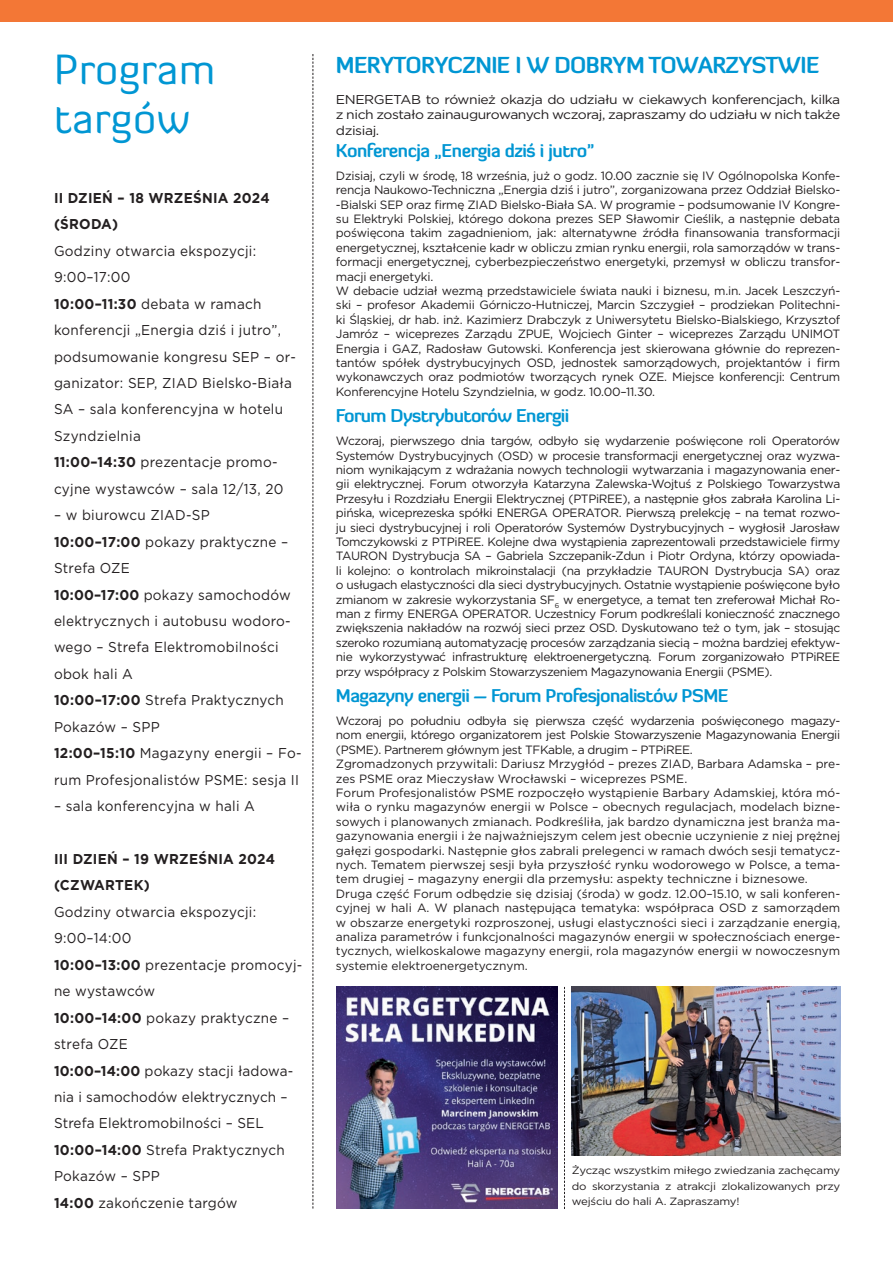
<style>
.page{position:relative;width:893px;height:1263px;background:#fff}
.page>*{position:absolute;margin:0;border:0;box-sizing:border-box;transform-origin:0 0}
.t1{font:42px/48.9px "Diavlo";letter-spacing:.02em;color:#0096d3}
.t2{font:700 22.5px "Diavlo";letter-spacing:-.025em;color:#0096d3}
.t3{font:700 18px "Diavlo";letter-spacing:-.03em;color:#0096d3}
.t4{font:14.25px/26.4px "Gotham";letter-spacing:.02em;color:#231f20;scale:.95 1}
.t5{font:700 14.25px/26.4px "Gotham";letter-spacing:.02em;color:#231f20;scale:.95 1}
.t6{font:12.75px/15.6px "Gotham";letter-spacing:-.03em;color:#231f20;text-align:justify;scale:1.09 1}
.t7{font:12px/14.4px "Gotham";letter-spacing:-.02em;color:#231f20}
.t8{font:12px/14.4px "Gotham";color:#231f20}
.t9{font:10.5px/15.6px "Gotham";letter-spacing:-.02em;color:#231f20;text-align:justify;scale:1.09 1}
.s1{font-weight:700}
</style>
<div class="page">
<div style="left:0;top:0;width:893px;height:21px;background:#f37736"></div>
<svg style="left:313px;top:54px;width:1px;height:1155px"></svg>
<img style="left:336px;top:987px;width:222px;height:221px">
<img style="left:572px;top:987px;width:268px;height:169px">
<svg style="left:564px;top:987px;width:1px;height:222px"></svg>
<h1 class="t1" style="left:54px;top:45px;width:163px">Program targów</h1>
<p class="t5" style="left:54px;top:185px;width:229px">II DZIEŃ – 18 WRZEŚNIA 2024 (ŚRODA)</p>
<p class="t4" style="left:54px;top:237px;width:256px">Godziny otwarcia ekspozycji:<br>9:00–17:00<br><span class="s1">10:00–11:30</span> debata w ramach konferencji „Energia dziś i jutro”, podsumowanie kongresu SEP – or&shy;ganizator: SEP, ZIAD Bielsko-Biała<br>SA – sala konferencyjna w hotelu<br>Szyndzielnia<br><span class="s1">11:00–14:30</span> prezentacje promo&shy;cyjne wystawców – sala 12/13, 20</p>
<p class="t4" style="left:54px;top:502px;width:262px">– w biurowcu ZIAD-SP<br><span class="s1">10:00–17:00</span> pokazy praktyczne –<br>Strefa OZE<br><span class="s1">10:00–17:00</span> pokazy samochodów elektrycznych i autobusu wodoro&shy;wego – Strefa Elektromobilności obok hali A<br><span class="s1">10:00–17:00</span> Strefa Praktycznych<br>Pokazów – SPP<br><span class="s1">12:00–15:10</span> Magazyny energii – Fo&shy;rum Profesjonalistów PSME: sesja II</p>
<p class="t4" style="left:54px;top:792px;width:213px">– sala konferencyjna w hali A</p>
<p class="t5" style="left:54px;top:846px;width:234px">III DZIEŃ – 19 WRZEŚNIA 2024 (CZWARTEK)</p>
<p class="t4" style="left:54px;top:898px;width:263px">Godziny otwarcia ekspozycji:<br>9:00–14:00<br><span class="s1">10:00–13:00</span> prezentacje promocyj&shy;ne wystawców<br><span class="s1">10:00–14:00</span> pokazy praktyczne – strefa OZE<br><span class="s1">10:00–14:00</span> pokazy stacji ładowa&shy;nia i samochodów elektrycznych –<br>Strefa Elektromobilności – SEL<br><span class="s1">10:00–14:00</span> Strefa Praktycznych<br>Pokazów – SPP<br><span class="s1">14:00</span> zakończenie targów</p>
<h2 class="t2" style="left:336px;top:50px;width:485px">MERYTORYCZNIE I W DOBRYM TOWARZYSTWIE</h2>
<p class="t6" style="left:336px;top:91px;width:464px">ENERGETAB to również okazja do udziału w ciekawych konferencjach, kilka z nich zostało zainaugurowanych wczoraj, zapraszamy do udziału w nich także dzisiaj.</p>
<h3 class="t3" style="left:336px;top:139px;width:260px">Konferencja „Energia dziś i jutro”</h3>
<p class="t7" style="left:336px;top:168px;width:506px">Dzisiaj, czyli w środę, 18 września, już o godz. 10.00 zacznie się IV Ogólnopolska Konfe&shy;rencja Naukowo-Techniczna „Energia dziś i jutro”, zorganizowana przez Oddział Bielsko--Bialski SEP oraz firmę ZIAD Bielsko-Biała SA. W programie – podsumowanie IV Kongre&shy;su Elektryki Polskiej, którego dokona prezes SEP Sławomir Cieślik, a następnie debata poświęcona takim zagadnieniom, jak: alternatywne źródła finansowania transformacji energetycznej, kształcenie kadr w obliczu zmian rynku energii, rola samorządów w trans&shy;formacji energetycznej, cyberbezpieczeństwo energetyki, przemysł w obliczu transfor&shy;macji energetyki.<br>W debacie udział wezmą przedstawiciele świata nauki i biznesu, m.in. Jacek Leszczyń&shy;ski – profesor Akademii Górniczo-Hutniczej, Marcin Szczygieł – prodziekan Politechni&shy;ki Śląskiej, dr hab. inż. Kazimierz Drabczyk z Uniwersytetu Bielsko-Bialskiego, Krzysztof Jamróz – wiceprezes Zarządu ZPUE, Wojciech Ginter – wiceprezes Zarządu UNIMOT Energia i GAZ, Radosław Gutowski. Konferencja jest skierowana głównie do reprezen&shy;tantów spółek dystrybucyjnych OSD, jednostek samorządowych, projektantów i firm wykonawczych oraz podmiotów tworzących rynek OZE. Miejsce konferencji: Centrum Konferencyjne Hotelu Szyndzielnia, w godz. 10.00–11.30.</p>
<h3 class="t3" style="left:336px;top:404px;width:235px">Forum Dystrybutorów Energii</h3>
<p class="t7" style="left:336px;top:433px;width:506px;text-align:justify">Wczoraj, pierwszego dnia targów, odbyło się wydarzenie poświęcone roli Operatorów Systemów Dystrybucyjnych (OSD) w procesie transformacji energetycznej oraz wyzwa&shy;niom wynikającym z wdrażania nowych technologii wytwarzania i magazynowania ener&shy;gii elektrycznej. Forum otworzyła Katarzyna Zalewska-Wojtuś z Polskiego Towarzystwa Przesyłu i Rozdziału Energii Elektrycznej (PTPiREE), a następnie głos zabrała Karolina Li&shy;pińska, wiceprezeska spółki ENERGA OPERATOR. Pierwszą prelekcję – na temat rozwo&shy;ju sieci dystrybucyjnej i roli Operatorów Systemów Dystrybucyjnych – wygłosił Jarosław Tomczykowski z PTPiREE. Kolejne dwa wystąpienia zaprezentowali przedstawiciele firmy TAURON Dystrybucja SA – Gabriela Szczepanik-Zdun i Piotr Ordyna, którzy opowiada&shy;li kolejno: o kontrolach mikroinstalacji (na przykładzie TAURON Dystrybucja SA) oraz o usługach elastyczności dla sieci dystrybucyjnych. Ostatnie wystąpienie poświęcone było zmianom w zakresie wykorzystania SF<sub>6</sub> w energetyce, a temat ten zreferował Michał Ro&shy;man z firmy ENERGA OPERATOR. Uczestnicy Forum podkreślali konieczność znacznego zwiększenia nakładów na rozwój sieci przez OSD. Dyskutowano też o tym, jak – stosując szeroko rozumianą automatyzację procesów zarządzania siecią – można bardziej efektyw&shy;nie wykorzystywać infrastrukturę elektroenergetyczną. Forum zorganizowało PTPiREE przy współpracy z Polskim Stowarzyszeniem Magazynowania Energii (PSME).</p>
<h3 class="t3" style="left:336px;top:684px;width:394px">Magazyny energii – Forum Profesjonalistów PSME</h3>
<p class="t8" style="left:336px;top:713px;width:506px">Wczoraj po południu odbyła się pierwsza część wydarzenia poświęconego magazy&shy;nom energii, którego organizatorem jest Polskie Stowarzyszenie Magazynowania Energii (PSME). Partnerem głównym jest TFKable, a drugim – PTPiREE.<br>Zgromadzonych przywitali: Dariusz Mrzygłód – prezes ZIAD, Barbara Adamska – pre&shy;zes PSME oraz Mieczysław Wrocławski – wiceprezes PSME.<br>Forum Profesjonalistów PSME rozpoczęło wystąpienie Barbary Adamskiej, która mó&shy;wiła o rynku magazynów energii w Polsce – obecnych regulacjach, modelach bizne&shy;sowych i planowanych zmianach. Podkreśliła, jak bardzo dynamiczna jest branża ma&shy;gazynowania energii i że najważniejszym celem jest obecnie uczynienie z niej prężnej gałęzi gospodarki. Następnie głos zabrali prelegenci w ramach dwóch sesji tematycz&shy;nych. Tematem pierwszej sesji była przyszłość rynku wodorowego w Polsce, a tema&shy;tem drugiej – magazyny energii dla przemysłu: aspekty techniczne i biznesowe.<br>Druga część Forum odbędzie się dzisiaj (środa) w godz. 12.00–15.10, w sali konferen&shy;cyjnej w hali A. W planach następująca tematyka: współpraca OSD z samorządem w obszarze energetyki rozproszonej, usługi elastyczności sieci i zarządzanie energią, analiza parametrów i funkcjonalności magazynów energii w społecznościach energe&shy;tycznych, wielkoskalowe magazyny energii, rola magazynów energii w nowoczesnym systemie elektroenergetycznym.</p>
<p class="t9" style="left:572px;top:1162px;width:248px">Życząc wszystkim miłego zwiedzania zachęcamy do skorzystania z atrakcji zlokalizowanych przy wejściu do hali A. Zapraszamy!</p>
</div>
